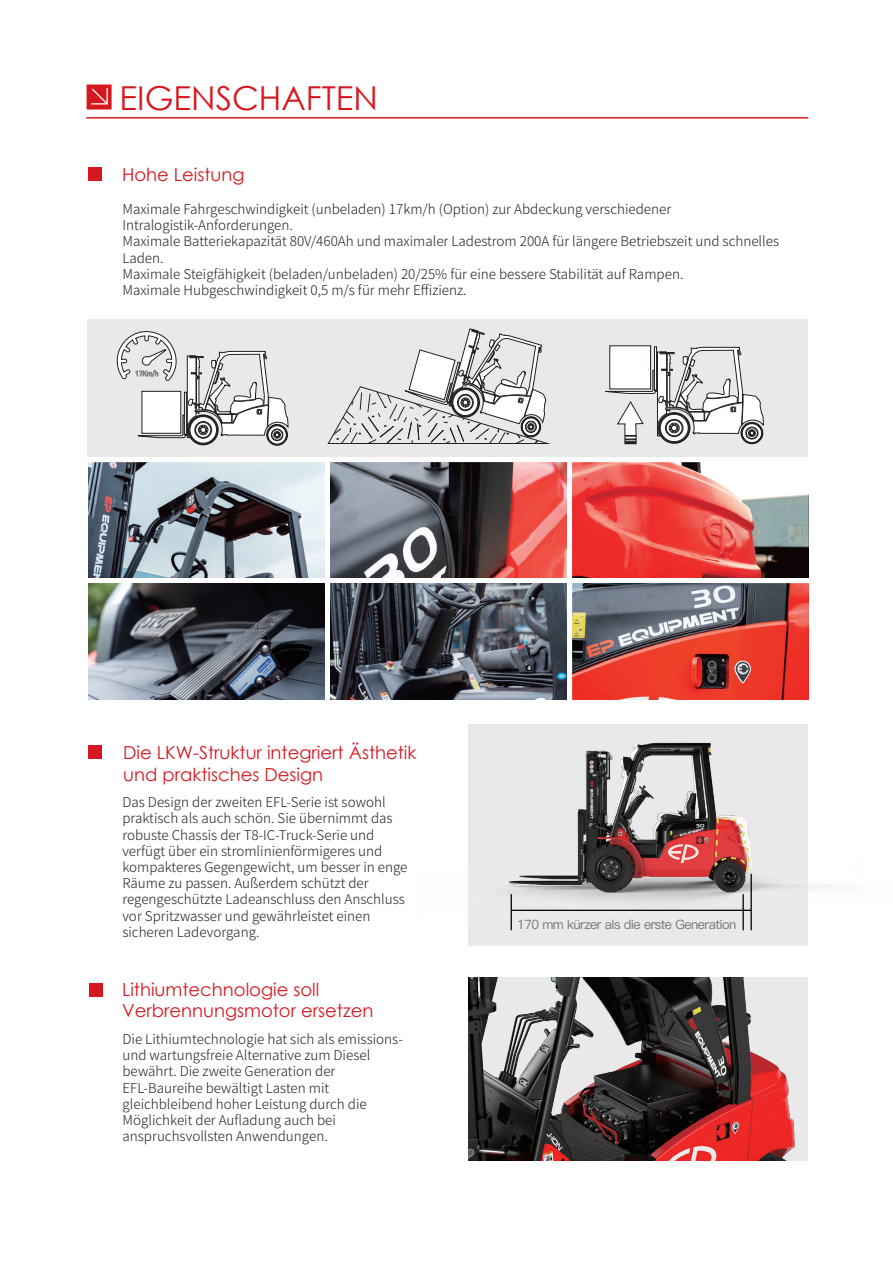
<style>
.page{position:relative;width:893px;height:1263px;background:#fff}
.page>*{position:absolute;margin:0;border:0;box-sizing:border-box;transform-origin:0 0}
.t1{font:33px "Century Gothic";color:#d7171f}
.t2{font:18px/21.6px "Century Gothic";color:#d7171f}
.t3{font:300 13.5px/16.2px "Source Han Sans CN";color:#231f20}
.t4{font:12.9px "Ping Fang SC Medium";letter-spacing:-.04em;color:#76777b}
</style>
<div class="page">
<div style="left:89px;top:167px;width:13px;height:14px;background:#d7171f"></div>
<div style="left:89px;top:746px;width:13px;height:13px;background:#d7171f"></div>
<hr style="left:86px;top:117px;width:722px;height:2px;background:#d7171f">
<svg style="left:87px;top:84px;width:25px;height:25px"></svg>
<div style="left:89px;top:983px;width:13px;height:13px;background:#d7171f"></div>
<img style="left:468px;top:977px;width:340px;height:184px">
<div style="left:87px;top:319px;width:721px;height:138px;background:#eae9e9"></div>
<svg style="left:116px;top:331px;width:172px;height:114px"></svg>
<svg style="left:328px;top:329px;width:220px;height:115px"></svg>
<div style="left:610px;top:346px;width:41px;height:43px;background:#b8b6b7"></div>
<svg style="left:605px;top:347px;width:158px;height:97px"></svg>
<div style="left:468px;top:724px;width:340px;height:222px;background:#eae9e9"></div>
<img style="left:419px;top:684px;width:407px;height:247px">
<svg style="left:714px;top:816px;width:36px;height:114px"></svg>
<hr style="left:511px;top:894px;width:1px;height:36px;background:#030303">
<hr style="left:742px;top:894px;width:2px;height:36px;background:#030303">
<hr style="left:750px;top:874px;width:2px;height:56px;background:#030303">
<hr style="left:511px;top:910px;width:240px;height:1px;background:#030303">
<img style="left:88px;top:584px;width:236px;height:115px">
<img style="left:572px;top:584px;width:236px;height:115px">
<img style="left:572px;top:462px;width:236px;height:116px">
<img style="left:88px;top:462px;width:236px;height:116px">
<img style="left:330px;top:462px;width:236px;height:116px">
<img style="left:330px;top:584px;width:236px;height:115px">
<h1 class="t1" style="left:120px;top:75px;width:260px">EIGENSCHAFTEN</h1>
<h2 class="t2" style="left:122px;top:163px;width:124px">Hohe Leistung</h2>
<p class="t3" style="left:122px;top:201px;width:658px">Maximale Fahrgeschwindigkeit (unbeladen) 17km/h (Option) zur Abdeckung verschiedener Intralogistik-Anforderungen.<br>Maximale Batteriekapazität 80V/460Ah und maximaler Ladestrom 200A für längere Betriebszeit und schnelles Laden.<br>Maximale Steigfähigkeit (beladen/unbeladen) 20/25% für eine bessere Stabilität auf Rampen.<br>Maximale Hubgeschwindigkeit 0,5 m/s für mehr Effizienz.</p>
<h2 class="t2" style="left:123px;top:741px;width:295px">Die LKW-Struktur integriert Ästhetik und praktisches Design</h2>
<p class="t3" style="left:122px;top:794px;width:287px">Das Design der zweiten EFL-Serie ist sowohl praktisch als auch schön. Sie übernimmt das robuste Chassis der T8-IC-Truck-Serie und verfügt über ein stromlinienförmigeres und kompakteres Gegengewicht, um besser in enge Räume zu passen. Außerdem schützt der regengeschützte Ladeanschluss den Anschluss vor Spritzwasser und gewährleistet einen sicheren Ladevorgang.</p>
<h2 class="t2" style="left:122px;top:978px;width:253px">Lithiumtechnologie soll<br>Verbrennungsmotor ersetzen</h2>
<p class="t3" style="left:122px;top:1031px;width:282px">Die Lithiumtechnologie hat sich als emissions&shy;und wartungsfreie Alternative zum Diesel bewährt. Die zweite Generation der EFL-Baureihe bewältigt Lasten mit gleichbleibend hoher Leistung durch die Möglichkeit der Aufladung auch bei anspruchsvollsten Anwendungen.</p>
<p class="t4" style="left:517px;top:916px;width:221px">170 mm kürzer als die erste Generation</p>
</div>
